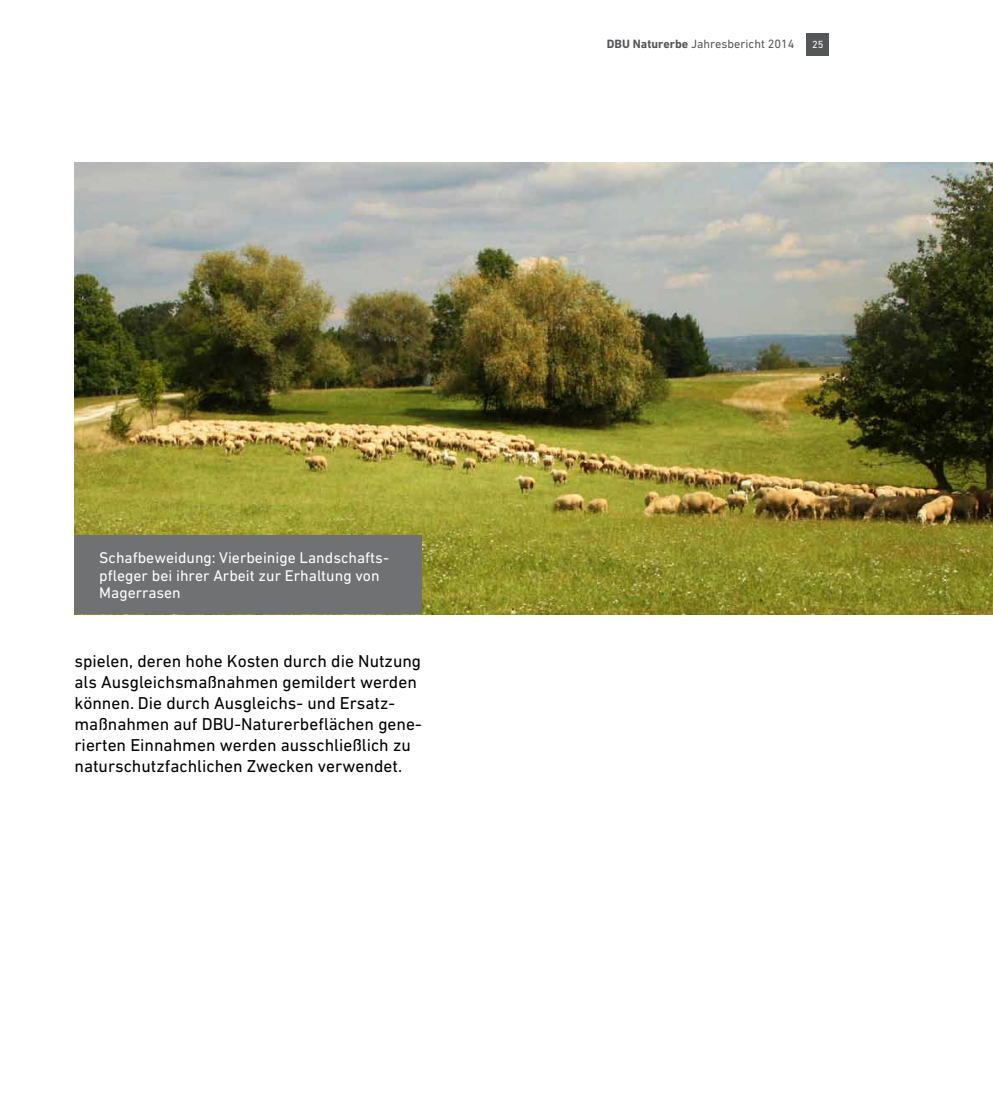
<style>
.page{position:relative;width:993px;height:1117px;background:#fff}
.page>*{position:absolute;margin:0;border:0;box-sizing:border-box;transform-origin:0 0}
.t1{font:17.5px/21px "DIN Next W1 G";color:#000}
.t2{font:15.75px/17.5px "DIN Next W1 G";color:#fff}
.t3{font:12.25px "DIN Next W1 G";color:#555658}
.t4{font:10.5px "DIN Next W1 G";color:#fff}
.s1{font-weight:700}
</style>
<div class="page">
<div style="left:806px;top:33px;width:22px;height:22px;background:#555658"></div>
<img style="left:74px;top:162px;width:918px;height:452px">
<div style="left:74px;top:535px;width:348px;height:79px;background:#707172"></div>
<p class="t3" style="left:606px;top:37px;width:189px"><span class="s1">DBU Naturerbe</span> Jahresbericht 2014</p>
<p class="t4" style="left:812px;top:38px;width:13px">25</p>
<p class="t2" style="left:99px;top:549px;width:291px">Schafbeweidung: Vierbeinige Landschafts&shy;pfleger bei ihrer Arbeit zur Erhaltung von<br>Magerrasen</p>
<p class="t1" style="left:74px;top:650px;width:348px">spielen, deren hohe Kosten durch die Nutzung als Ausgleichsmaßnahmen gemildert werden können. Die durch Ausgleichs- und Ersatz&shy;maßnahmen auf DBU-Naturerbeflächen gene&shy;rierten Einnahmen werden ausschließlich zu naturschutzfachlichen Zwecken verwendet.</p>
</div>
